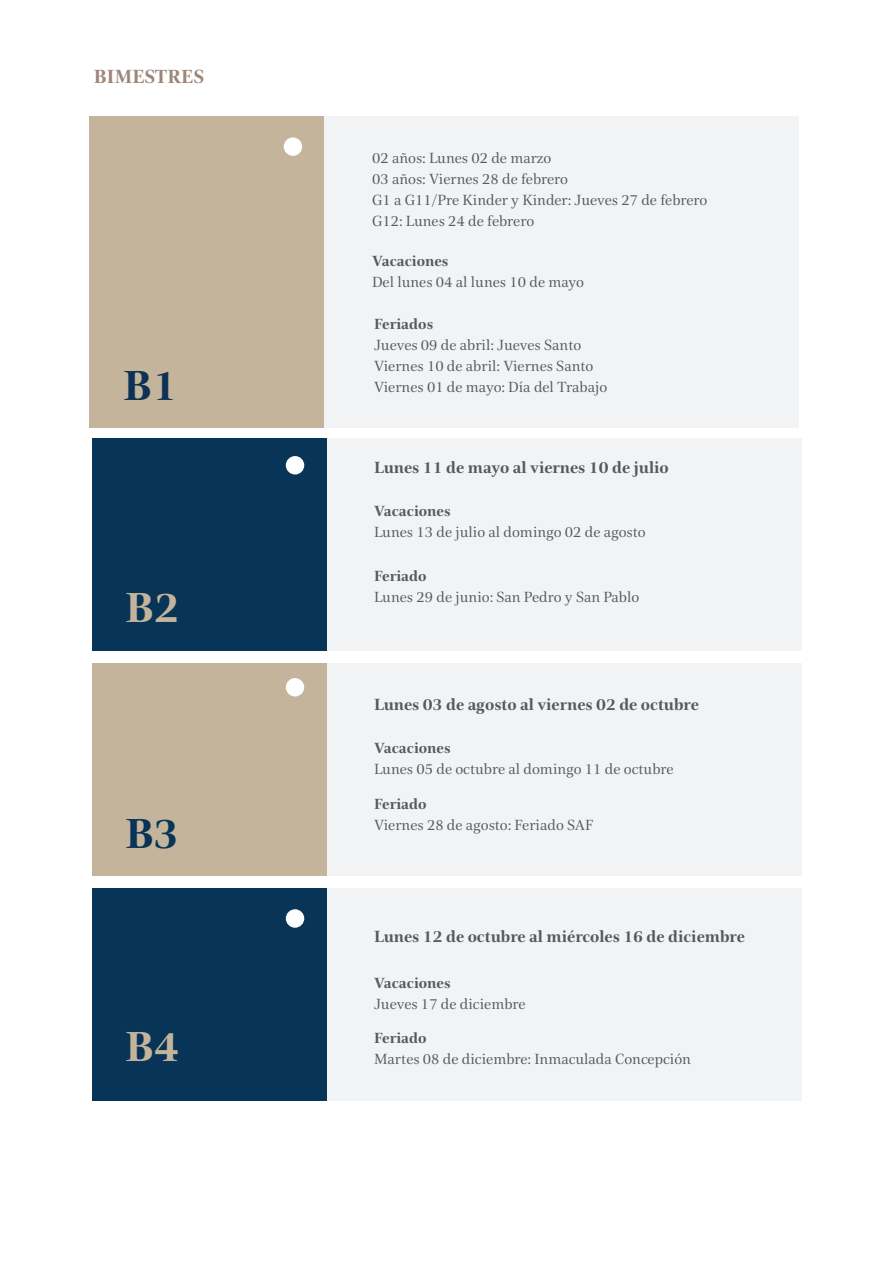
<style>
.page{position:relative;width:893px;height:1263px;background:#fff}
.page>*{position:absolute;margin:0;border:0;box-sizing:border-box;transform-origin:0 0}
.t1{font:700 42.75px "Civita";color:#c3b49b}
.t2{font:700 42.75px "Civita";color:#0d3254}
.t3{font:700 42.75px "Civita";color:#083557}
.t4{font:700 19.35px "Civita";color:#9b8679}
.t5{font:700 16.5px "Civita";color:#57585a}
.t6{font:15px/21px "Civita";color:#57585a}
.t7{font:700 15px "Civita";color:#57585a}
</style>
<div class="page">
<div style="left:90px;top:116px;width:709px;height:312px;background:#f2f3f4"></div>
<div style="left:92px;top:663px;width:709px;height:213px;background:#f2f3f4"></div>
<div style="left:92px;top:438px;width:709px;height:212px;background:#f2f3f4"></div>
<div style="left:92px;top:888px;width:709px;height:213px;background:#f2f3f4"></div>
<div style="left:90px;top:116px;width:234px;height:312px;background:#c3b49b"></div>
<div style="left:92px;top:663px;width:234px;height:213px;background:#c3b49b"></div>
<div style="left:92px;top:438px;width:234px;height:212px;background:#083557"></div>
<div style="left:92px;top:888px;width:234px;height:213px;background:#083557"></div>
<div style="left:284px;top:137px;width:18px;height:19px;background:#fff;border-radius:50%"></div>
<div style="left:286px;top:456px;width:18px;height:18px;background:#fff;border-radius:50%"></div>
<div style="left:286px;top:678px;width:18px;height:18px;background:#fff;border-radius:50%"></div>
<div style="left:286px;top:909px;width:18px;height:19px;background:#fff;border-radius:50%"></div>
<p class="t4" style="left:94px;top:63px;width:112px">BIMESTRES</p>
<h1 class="t2" style="left:123px;top:357px;width:56px">B1</h1>
<h1 class="t1" style="left:126px;top:579px;width:56px">B2</h1>
<h1 class="t3" style="left:125px;top:805px;width:56px">B3</h1>
<h1 class="t1" style="left:125px;top:1018px;width:56px">B4</h1>
<p class="t6" style="left:372px;top:147px;width:337px">02 años: Lunes 02 de marzo<br>03 años: Viernes 28 de febrero<br>G1 a G11/Pre Kinder y Kinder: Jueves 27 de febrero<br>G12: Lunes 24 de febrero</p>
<p class="t7" style="left:372px;top:251px;width:78px">Vacaciones</p>
<p class="t6" style="left:372px;top:271px;width:213px">Del lunes 04 al lunes 10 de mayo</p>
<p class="t7" style="left:374px;top:314px;width:61px">Feriados</p>
<p class="t6" style="left:374px;top:334px;width:235px">Jueves 09 de abril: Jueves Santo<br>Viernes 10 de abril: Viernes Santo<br>Viernes 01 de mayo: Día del Trabajo</p>
<p class="t5" style="left:374px;top:457px;width:296px">Lunes 11 de mayo al viernes 10 de julio</p>
<p class="t7" style="left:374px;top:501px;width:78px">Vacaciones</p>
<p class="t6" style="left:374px;top:521px;width:273px">Lunes 13 de julio al domingo 02 de agosto</p>
<p class="t7" style="left:374px;top:566px;width:54px">Feriado</p>
<p class="t6" style="left:374px;top:586px;width:267px">Lunes 29 de junio: San Pedro y San Pablo</p>
<p class="t5" style="left:374px;top:694px;width:326px">Lunes 03 de agosto al viernes 02 de octubre</p>
<p class="t7" style="left:374px;top:738px;width:78px">Vacaciones</p>
<p class="t6" style="left:374px;top:758px;width:301px">Lunes 05 de octubre al domingo 11 de octubre</p>
<p class="t7" style="left:374px;top:794px;width:54px">Feriado</p>
<p class="t6" style="left:374px;top:814px;width:221px">Viernes 28 de agosto: Feriado SAF</p>
<p class="t5" style="left:374px;top:925px;width:372px">Lunes 12 de octubre al miércoles 16 de diciembre</p>
<p class="t7" style="left:374px;top:973px;width:78px">Vacaciones</p>
<p class="t6" style="left:374px;top:993px;width:153px">Jueves 17 de diciembre</p>
<p class="t7" style="left:374px;top:1028px;width:54px">Feriado</p>
<p class="t6" style="left:374px;top:1048px;width:318px">Martes 08 de diciembre: Inmaculada Concepción</p>
</div>
